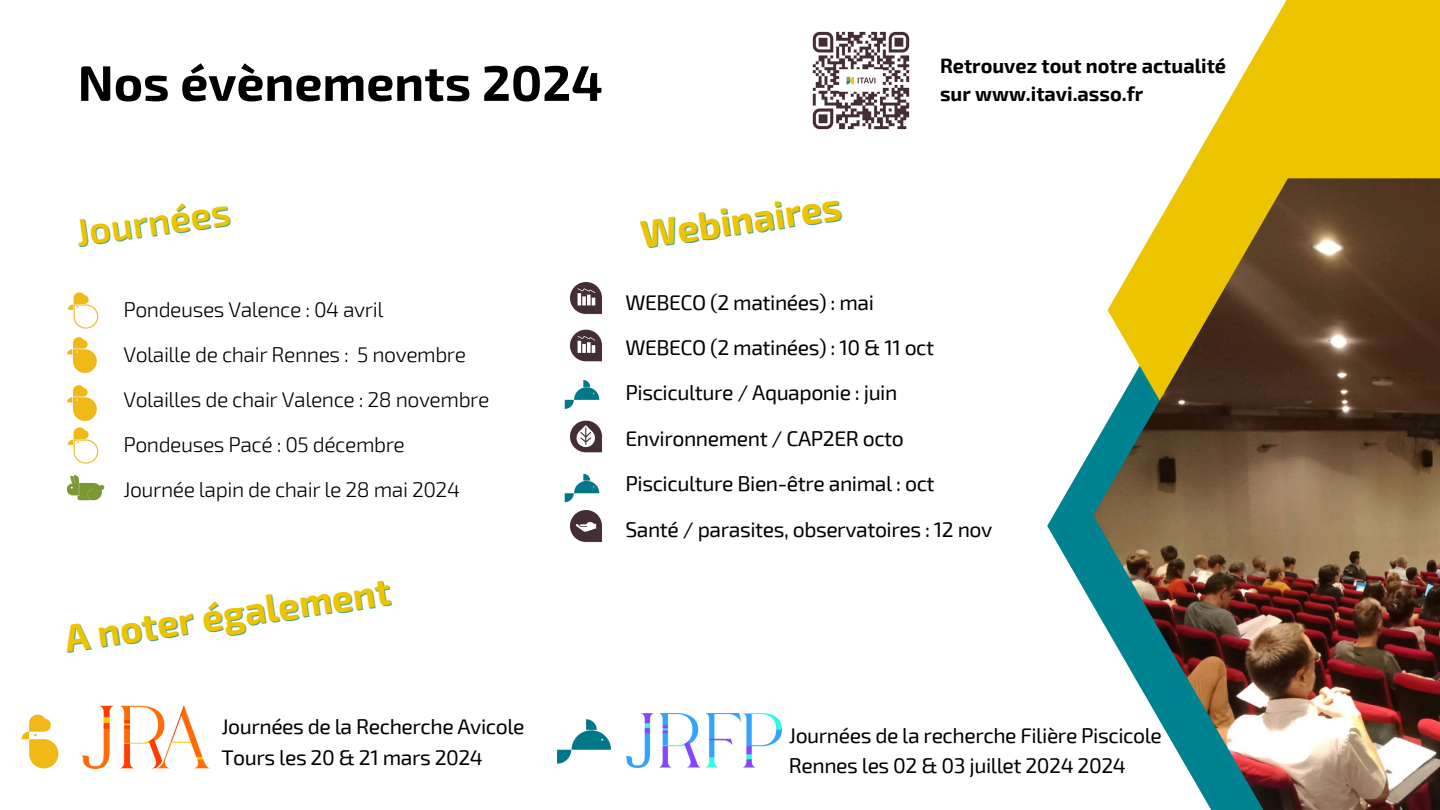
<style>
.page{position:relative;width:1440px;height:810px;background:#fff}
.page>*{position:absolute;margin:0;border:0;box-sizing:border-box;transform-origin:0 0}
.t1{font:700 50px "Exo 2";color:#000}
.t2{font:700 37.7px "Exo 2";color:#ecc500}
.t3{font:600 37.7px "Exo 2";color:#ecc500}
.t4{font:21.2px/30.8px "Exo 2";letter-spacing:-.02em;color:#000}
.t5{font:300 21.2px "Exo 2";letter-spacing:-.02em;color:#000}
.t6{font:700 20px "Exo 2";color:#000}
</style>
<div class="page">
<svg style="left:1047px;top:447px;width:46px;height:158px"></svg>
<svg style="left:1184px;top:0;width:256px;height:178px;fill:#ecc500"></svg>
<img style="left:1093px;top:178px;width:347px;height:632px">
<img style="left:625px;top:714px;width:156px;height:54px">
<img style="left:81px;top:705px;width:128px;height:63px">
<img style="left:21px;top:714px;width:38px;height:55px">
<img style="left:557px;top:719px;width:54px;height:45px">
<img style="left:67px;top:385px;width:30px;height:36px">
<img style="left:67px;top:427px;width:32px;height:37px">
<img style="left:66px;top:474px;width:39px;height:27px">
<img style="left:67px;top:337px;width:30px;height:36px">
<img style="left:67px;top:292px;width:32px;height:37px">
<img style="left:564px;top:484px;width:38px;height:58px">
<img style="left:564px;top:393px;width:38px;height:91px">
<img style="left:570px;top:282px;width:32px;height:16px">
<img style="left:570px;top:298px;width:32px;height:95px">
<img style="left:812px;top:31px;width:98px;height:99px">
<p class="t1" style="left:78px;top:50px;width:527px">Nos évènements 2024</p>
<p class="t3" style="left:72px;top:208px;width:157px;rotate:-8deg">Journées</p>
<p class="t2" style="left:638px;top:210px;width:204px;rotate:-8deg">Webinaires</p>
<p class="t6" style="left:940px;top:53px;width:288px">Retrouvez tout notre actualité</p>
<p class="t6" style="left:940px;top:81px;width:205px">sur www.itavi.asso.fr</p>
<p class="t5" style="left:123px;top:295px;width:262px">Pondeuses Valence : 04 avril</p>
<p class="t5" style="left:123px;top:340px;width:344px">Volaille de chair Rennes : 5 novembre</p>
<p class="t5" style="left:123px;top:385px;width:368px">Volailles de chair Valence : 28 novembre</p>
<p class="t5" style="left:123px;top:430px;width:283px">Pondeuses Pacé : 05 décembre</p>
<p class="t5" style="left:123px;top:475px;width:338px">Journée lapin de chair le 28 mai 2024</p>
<p class="t2" style="left:61px;top:613px;width:330px;rotate:-8deg">A noter également</p>
<p class="t4" style="left:625px;top:286px;width:250px">WEBECO (2 matinées) : mai</p>
<p class="t4" style="left:625px;top:331px;width:310px">WEBECO (2 matinées) : 10 &amp; 11 oct</p>
<p class="t4" style="left:625px;top:377px;width:274px">Pisciculture / Aquaponie : juin</p>
<p class="t4" style="left:625px;top:422px;width:280px">Environnement / CAP2ER octo</p>
<p class="t4" style="left:625px;top:467px;width:311px">Pisciculture Bien-être animal : oct</p>
<p class="t4" style="left:625px;top:513px;width:369px">Santé / parasites, observatoires : 12 nov</p>
<p class="t4" style="left:221px;top:710px;width:305px">Journées de la Recherche Avicole<br>Tours les 20 &amp; 21 mars 2024</p>
<p class="t4" style="left:789px;top:719px;width:375px">Journées de la recherche Filière Piscicole<br>Rennes les 02 &amp; 03 juillet 2024 2024</p>
</div>
